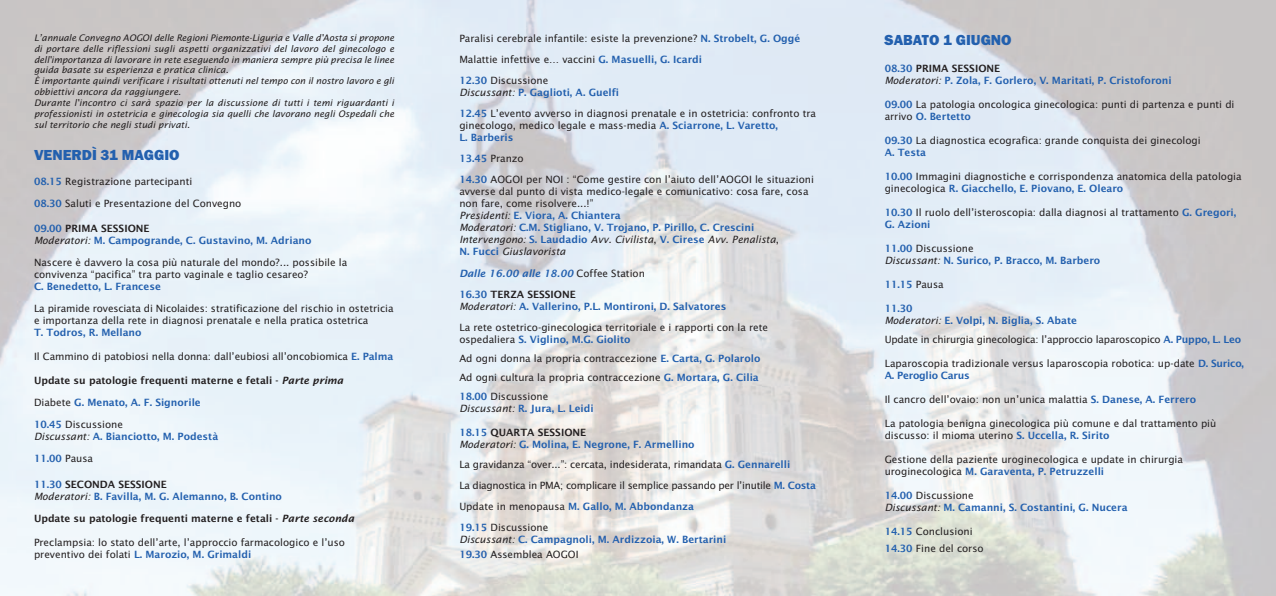
<style>
.page{position:relative;width:1276px;height:596px;background:#fff}
.page>*{position:absolute;margin:0;border:0;box-sizing:border-box;transform-origin:0 0}
.t1{font:800 15px "Franklin Gothic";color:#2360ae}
.t2{font:10px/12px "Lucida Sans";color:#231f20}
.t3{font:600 10px/12px "Lucida Sans";color:#2360ae}
.t4{font:600 10px "Lucida Sans";color:#231f20}
.t5{font:10px "Lucida Sans";letter-spacing:-.02em;color:#231f20}
.t6{font:italic 600 10px/21px "Lucida Sans";color:#2360ae}
.t7{font:italic 9px/10.8px "Lucida Sans";color:#231f20}
.s1{font-weight:600;color:#2360ae}
.s2{color:#231f20}
.s3{font-weight:400;font-style:italic;color:#231f20}
.s4{font-style:italic}
.s5{font-weight:400;color:#231f20}
.s6{font-weight:400;font-style:normal;color:#231f20}
.s7{font-style:normal}
.s8{font-style:normal;color:#231f20}
</style>
<div class="page">
<img style="left:0;top:0;width:1276px;height:595px">
<p class="t7" style="left:34px;top:32px;width:361px">L’annuale Convegno AOGOI delle Regioni Piemonte-Liguria e Valle d'Aosta si propone di portare delle riflessioni sugli aspetti organizzativi del lavoro del ginecologo e dell'importanza di lavorare in rete eseguendo in maniera sempre più precisa le linee guida basate su esperienza e pratica clinica.<br>È importante quindi verificare i risultati ottenuti nel tempo con il nostro lavoro e gli obbiettivi ancora da raggiungere.<br>Durante l'incontro ci sarà spazio per la discussione di tutti i temi riguardanti i professionisti in ostetricia e ginecologia sia quelli che lavorano negli Ospedali che sul territorio che negli studi privati.</p>
<h1 class="t1" style="left:34px;top:145px;width:147px">VENERDÌ 31 MAGGIO</h1>
<p class="t2" style="left:34px;top:175px;width:160px"><span class="s1">08.15</span> Registrazione partecipanti</p>
<p class="t2" style="left:34px;top:197px;width:209px"><span class="s1">08.30</span> Saluti e Presentazione del Convegno</p>
<p class="t3" style="left:34px;top:222px;width:279px">09.00 <span class="s2">PRIMA SESSIONE<br></span><span class="s3">Moderatori:</span> M. Campogrande, C. Gustavino, M. Adriano</p>
<p class="t2" style="left:34px;top:256px;width:315px">Nascere è davvero la cosa più naturale del mondo?... possibile la convivenza “pacifica” tra parto vaginale e taglio cesareo?</p>
<p class="t3" style="left:34px;top:280px;width:128px">C. Benedetto, L. Francese</p>
<p class="t2" style="left:34px;top:302px;width:361px">La piramide rovesciata di Nicolaides: stratificazione del rischio in ostetricia e importanza della rete in diagnosi prenatale e nella pratica ostetrica</p>
<p class="t3" style="left:34px;top:326px;width:109px">T. Todros, R. Mellano</p>
<p class="t2" style="left:34px;top:350px;width:361px">Il Cammino di patobiosi nella donna: dall’eubiosi all’oncobiomica <span class="s1">E. Palma</span></p>
<p class="t4" style="left:34px;top:374px;width:311px">Update su patologie frequenti materne e fetali - <span class="s4">Parte prima</span></p>
<p class="t3" style="left:34px;top:391px;width:168px;line-height:22px"><span class="s5">Diabete</span> G. Menato, A. F. Signorile<br>10.45 <span class="s5">Discussione</span></p>
<p class="t3" style="left:34px;top:430px;width:186px"><span class="s3">Discussant:</span> A. Bianciotto, M. Podestà</p>
<p class="t3" style="left:34px;top:452px;width:61px">11.00 <span class="s5">Pausa</span></p>
<p class="t3" style="left:34px;top:478px;width:249px">11.30 <span class="s2">SECONDA SESSIONE<br></span><span class="s3">Moderatori:</span> B. Favilla, M. G. Alemanno, B. Contino</p>
<p class="t4" style="left:34px;top:512px;width:321px">Update su patologie frequenti materne e fetali - <span class="s4">Parte seconda</span></p>
<p class="t2" style="left:34px;top:536px;width:312px">Preclampsia: lo stato dell’arte, l’approccio farmacologico e l’uso preventivo dei folati <span class="s1">L. Marozio, M. Grimaldi</span></p>
<p class="t2" style="left:459px;top:28px;width:342px;line-height:21px">Paralisi cerebrale infantile: esiste la prevenzione? <span class="s1">N. Strobelt, G. Oggé<br></span>Malattie infettive e… vaccini <span class="s1">G. Masuelli, G. Icardi<br>12.30</span> Discussione</p>
<p class="t2" style="left:459px;top:82px;width:358px;line-height:21px"><span class="s4">Discussant:</span> <span class="s1">P. Gaglioti, A. Guelfi<br>12.45</span> L’evento avverso in diagnosi prenatale e in ostetricia: confronto tra</p>
<p class="t2" style="left:459px;top:119px;width:320px">ginecologo, medico legale e mass-media <span class="s1">A. Sciarrone, L. Varetto,<br>L. Barberis</span></p>
<p class="t2" style="left:459px;top:148px;width:356px;line-height:21px"><span class="s1">13.45</span> Pranzo<br><span class="s1">14.30</span> AOGOI per NOI : “Come gestire con l’aiuto dell’AOGOI le situazioni</p>
<p class="t2" style="left:459px;top:185px;width:351px">avverse dal punto di vista medico-legale e comunicativo: cosa fare, cosa non fare, come risolvere...!”<br><span class="s4">Presidenti:</span> <span class="s1">E. Viora, A. Chiantera<br></span><span class="s4">Moderatori:</span> <span class="s1">C.M. Stigliano, V. Trojano, P. Pirillo, C. Crescini </span><span class="s4">Intervengono:</span> <span class="s1">S. Laudadio</span> <span class="s4">Avv. Civilista</span>, <span class="s1">V. Cirese</span> <span class="s4">Avv. Penalista</span>,<br><span class="s1">N. Fucci</span> <span class="s4">Giuslavorista</span></p>
<p class="t6" style="left:459px;top:263px;width:187px">Dalle 16.00 alle 18.00 <span class="s6">Coffee Station<br></span><span class="s7">16.30</span> <span class="s8">TERZA SESSIONE</span></p>
<p class="t2" style="left:459px;top:296px;width:310px;line-height:21px"><span class="s4">Moderatori:</span> <span class="s1">A. Vallerino, P.L. Montironi, D. Salvatores<br></span>La rete ostetrico-ginecologica territoriale e i rapporti con la rete</p>
<p class="t2" style="left:459px;top:330px;width:303px;line-height:19px">ospedaliera <span class="s1">S. Viglino, M.G. Giolito<br></span>Ad ogni donna la propria contraccezione <span class="s1">E. Carta, G. Polarolo </span>Ad ogni cultura la propria contraccezione <span class="s1">G. Mortara, G. Cilia 18.00</span> Discussione</p>
<p class="t3" style="left:459px;top:402px;width:136px"><span class="s3">Discussant:</span> R. Jura, L. Leidi</p>
<p class="t3" style="left:459px;top:426px;width:237px">18.15 <span class="s2">QUARTA SESSIONE<br></span><span class="s3">Moderatori:</span> G. Molina, E. Negrone, F. Armellino</p>
<p class="t2" style="left:459px;top:454px;width:358px;line-height:21px">La gravidanza “over...”: cercata, indesiderata, rimandata <span class="s1">G. Gennarelli<br></span>La diagnostica in PMA; complicare il semplice passando per l’inutile <span class="s1">M. Costa </span>Update in menopausa <span class="s1">M. Gallo, M. Abbondanza<br>19.15</span> Discussione</p>
<p class="t3" style="left:459px;top:532px;width:268px;line-height:15px"><span class="s3">Discussant:</span> C. Campagnoli, M. Ardizzoia, W. Bertarini<br>19.30 <span class="s5">Assemblea AOGOI</span></p>
<h1 class="t1" style="left:884px;top:30px;width:128px">SABATO 1 GIUGNO</h1>
<p class="t3" style="left:884px;top:62px;width:288px">08.30 <span class="s2">PRIMA SESSIONE<br></span><span class="s3">Moderatori:</span> P. Zola, F. Gorlero, V. Maritati, P. Cristoforoni</p>
<p class="t2" style="left:884px;top:98px;width:351px"><span class="s1">09.00</span> La patologia oncologica ginecologica: punti di partenza e punti di arrivo <span class="s1">O. Bertetto</span></p>
<p class="t2" style="left:884px;top:134px;width:317px"><span class="s1">09.30</span> La diagnostica ecografica: grande conquista dei ginecologi<br><span class="s1">A. Testa</span></p>
<p class="t2" style="left:884px;top:170px;width:358px"><span class="s1">10.00</span> Immagini diagnostiche e corrispondenza anatomica della patologia ginecologica <span class="s1">R. Giacchello, E. Piovano, E. Olearo</span></p>
<p class="t2" style="left:884px;top:206px;width:353px"><span class="s1">10.30</span> Il ruolo dell’isteroscopia: dalla diagnosi al trattamento <span class="s1">G. Gregori,<br>G. Azioni</span></p>
<p class="t3" style="left:884px;top:242px;width:217px">11.00 <span class="s5">Discussione<br></span><span class="s3">Discussant:</span> N. Surico, P. Bracco, M. Barbero</p>
<p class="t3" style="left:884px;top:278px;width:61px">11.15 <span class="s5">Pausa</span></p>
<p class="t3" style="left:884px;top:302px;width:194px">11.30<br><span class="s3">Moderatori:</span> E. Volpi, N. Biglia, S. Abate</p>
<p class="t5" style="left:884px;top:333px;width:358px">Update in chirurgia ginecologica: l’approccio laparoscopico <span class="s1">A. Puppo, L. Leo</span></p>
<p class="t2" style="left:884px;top:357px;width:361px">Laparoscopia tradizionale versus laparoscopia robotica: up-date <span class="s1">D. Surico,<br>A. Peroglio Carus</span></p>
<p class="t2" style="left:884px;top:393px;width:313px">Il cancro dell’ovaio: non un’unica malattia <span class="s1">S. Danese, A. Ferrero</span></p>
<p class="t2" style="left:884px;top:417px;width:333px">La patologia benigna ginecologica più comune e dal trattamento più discusso: il mioma uterino <span class="s1">S. Uccella, R. Sirito</span></p>
<p class="t2" style="left:884px;top:453px;width:300px">Gestione della paziente uroginecologica e update in chirurgia uroginecologica <span class="s1">M. Garaventa, P. Petruzzelli</span></p>
<p class="t3" style="left:884px;top:489px;width:244px">14.00 <span class="s5">Discussione<br></span><span class="s3">Discussant:</span> M. Camanni, S. Costantini, G. Nucera</p>
<p class="t2" style="left:884px;top:523px;width:100px;line-height:17px"><span class="s1">14.15</span> Conclusioni<br><span class="s1">14.30</span> Fine del corso</p>
</div>
